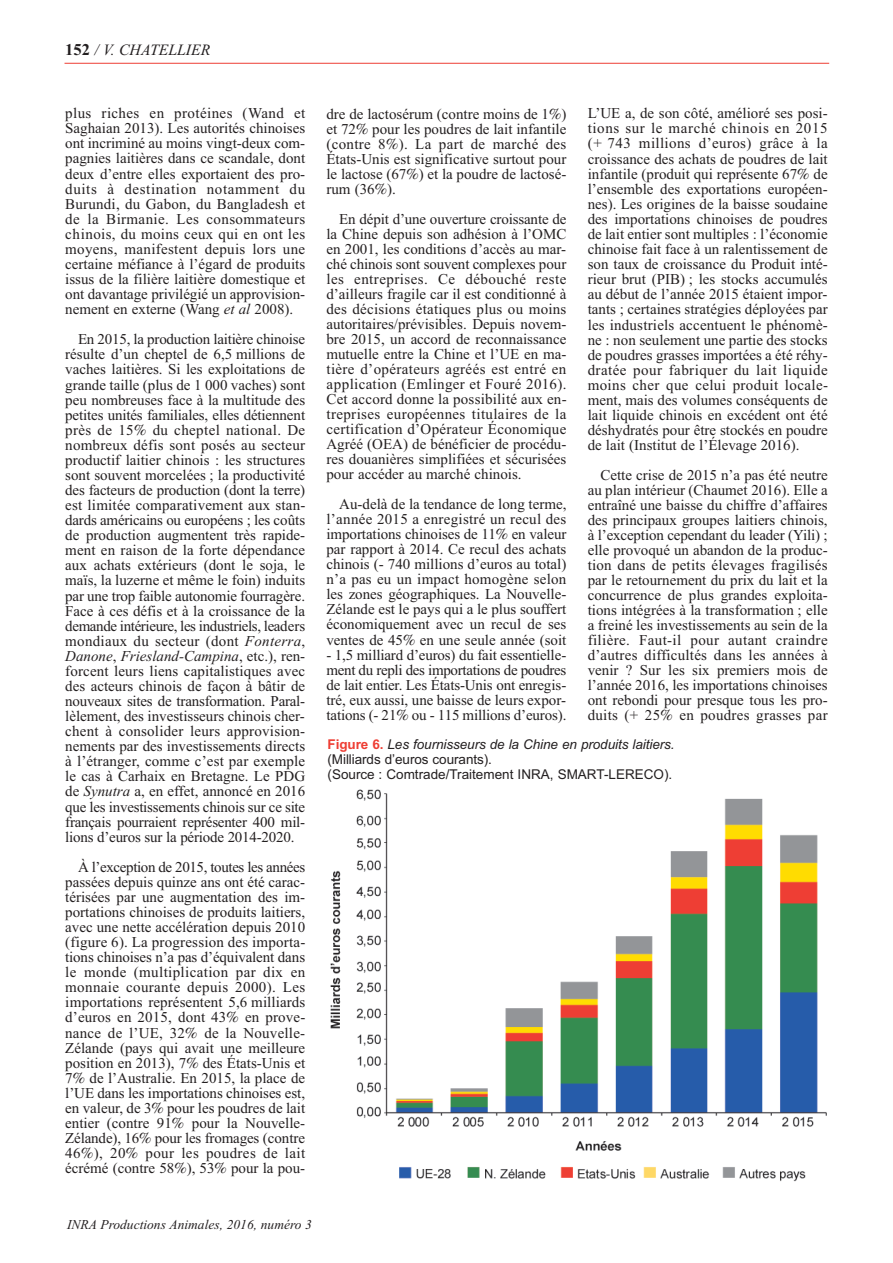
<style>
.page{position:relative;width:893px;height:1263px;background:#fff}
.page>*{position:absolute;margin:0;border:0;box-sizing:border-box;transform-origin:0 0}
.t1{font:italic 15.75px "Times New Roman";color:#231f20}
.t2{font:15px/15px "Times New Roman";color:#231f20;text-align:justify}
.t3{font:13.5px/15px "Arial";color:#231f20}
.t4{font:italic 13.5px "Times New Roman";color:#231f20}
.s1{font-weight:700;font-style:normal;font-size:16.5px}
.s2{font-style:italic}
.s3{font-family:"Century Schoolbook BT";font-style:italic}
.s4{font-weight:700;color:#ee3e34}
</style>
<div class="page">
<hr style="left:65px;top:63px;width:764px;height:1px;background:#ee3e34">
<img style="left:330px;top:789px;width:497px;height:393px">
<p class="t1" style="left:65px;top:41px;width:147px"><span class="s1">152</span> / V. CHATELLIER</p>
<p class="t2" style="left:65px;top:106px;width:241px">plus riches en protéines (Wand et Saghaian 2013). Les autorités chinoises ont incriminé au moins vingt-deux com&shy;pagnies laitières dans ce scandale, dont deux d’entre elles exportaient des pro&shy;duits à destination notamment du Burundi, du Gabon, du Bangladesh et de la Birmanie. Les consommateurs chinois, du moins ceux qui en ont les moyens, manifestent depuis lors une certaine méfiance à l’égard de produits issus de la filière laitière domestique et ont davantage privilégié un approvision&shy;nement en externe (Wang <span class="s2">et al</span> 2008).</p>
<p class="t2" style="left:65px;top:332px;width:242px;text-indent:13px">En 2015, la production laitière chinoise résulte d’un cheptel de 6,5 millions de vaches laitières. Si les exploitations de grande taille (plus de 1 000 vaches) sont peu nombreuses face à la multitude des petites unités familiales, elles détiennent près de 15<span class="s3">%</span> du cheptel national. De nombreux défis sont posés au secteur productif laitier chinois : les structures sont souvent morcelées ; la productivité des facteurs de production (dont la terre) est limitée comparativement aux stan&shy;dards américains ou européens ; les coûts de production augmentent très rapide&shy;ment en raison de la forte dépendance aux achats extérieurs (dont le soja, le maïs, la luzerne et même le foin) induits par une trop faible autonomie fourragère.<br>Face à ces défis et à la croissance de la demande intérieure, les industriels, leaders mondiaux du secteur (dont <span class="s2">Fonterra</span>, <span class="s2">Danone</span>, <span class="s2">Friesland-Campina</span>, etc.), ren&shy;forcent leurs liens capitalistiques avec des acteurs chinois de façon à bâtir de nouveaux sites de transformation. Paral&shy;lèlement, des investisseurs chinois cher&shy;chent à consolider leurs approvision&shy;nements par des investissements directs à l’étranger, comme c’est par exemple le cas à Carhaix en Bretagne. Le PDG de <span class="s2">Synutra</span> a, en effet, annoncé en 2016 que les investissements chinois sur ce site français pourraient représenter 400 mil&shy;lions d’euros sur la période 2014-2020.</p>
<p class="t2" style="left:65px;top:859px;width:242px;text-indent:13px">À l’exception de 2015, toutes les années passées depuis quinze ans ont été carac&shy;térisées par une augmentation des im&shy;portations chinoises de produits laitiers, avec une nette accélération depuis 2010 (figure 6). La progression des importa&shy;tions chinoises n’a pas d’équivalent dans le monde (multiplication par dix en monnaie courante depuis 2000). Les importations représentent 5,6 milliards d’euros en 2015, dont 43<span class="s3">%</span> en prove&shy;nance de l’UE, 32<span class="s3">%</span> de la Nouvelle-Zélande (pays qui avait une meilleure position en 2013), 7<span class="s3">%</span> des États-Unis et 7<span class="s3">%</span> de l’Australie. En 2015, la place de l’UE dans les importations chinoises est, en valeur, de 3<span class="s3">%</span> pour les poudres de lait entier (contre 91<span class="s3">%</span> pour la Nouvelle-Zélande), 16<span class="s3">%</span> pour les fromages (contre 46<span class="s3">%</span>), 20<span class="s3">%</span> pour les poudres de lait écrémé (contre 58<span class="s3">%</span>), 53<span class="s3">%</span> pour la pou-</p>
<p class="t2" style="left:326px;top:106px;width:241px">dre de lactosérum (contre moins de 1<span class="s3">%</span>) et 72<span class="s3">%</span> pour les poudres de lait infantile (contre 8<span class="s3">%</span>). La part de marché des États-Unis est significative surtout pour le lactose (67<span class="s3">%</span>) et la poudre de lactosé&shy;rum (36<span class="s3">%</span>).</p>
<p class="t2" style="left:326px;top:211px;width:242px;text-indent:13px">En dépit d’une ouverture croissante de la Chine depuis son adhésion à l’OMC en 2001, les conditions d’accès au mar&shy;ché chinois sont souvent complexes pour les entreprises. Ce débouché reste d’ailleurs fragile car il est conditionné à des décisions étatiques plus ou moins autoritaires/prévisibles. Depuis novem&shy;bre 2015, un accord de reconnaissance mutuelle entre la Chine et l’UE en ma&shy;tière d’opérateurs agréés est entré en application (Emlinger et Fouré 2016).<br>Cet accord donne la possibilité aux en&shy;treprises européennes titulaires de la certification d’Opérateur Économique Agréé (OEA) de bénéficier de procédu&shy;res douanières simplifiées et sécurisées pour accéder au marché chinois.</p>
<p class="t2" style="left:326px;top:497px;width:241px;text-indent:13px">Au-delà de la tendance de long terme, l’année 2015 a enregistré un recul des importations chinoises de 11<span class="s3">%</span> en valeur par rapport à 2014. Ce recul des achats chinois (- 740 millions d’euros au total) n’a pas eu un impact homogène selon les zones géographiques. La Nouvelle-Zélande est le pays qui a le plus souffert économiquement avec un recul de ses ventes de 45<span class="s3">%</span> en une seule année (soit</p>
<p class="t2" style="left:326px;top:647px;width:241px">- 1,5 milliard d’euros) du fait essentielle&shy;ment du repli des importations de poudres de lait entier. Les États-Unis ont enregis&shy;tré, eux aussi, une baisse de leurs expor&shy;tations (- 21<span class="s3">%</span> ou - 115 millions d’euros).</p>
<p class="t2" style="left:588px;top:105px;width:242px">L’UE a, de son côté, amélioré ses posi&shy;tions sur le marché chinois en 2015 (+ 743 millions d’euros) grâce à la croissance des achats de poudres de lait infantile (produit qui représente 67<span class="s3">%</span> de l’ensemble des exportations européen&shy;nes). Les origines de la baisse soudaine des importations chinoises de poudres de lait entier sont multiples : l’économie chinoise fait face à un ralentissement de son taux de croissance du Produit inté&shy;rieur brut (PIB) ; les stocks accumulés au début de l’année 2015 étaient impor&shy;tants ; certaines stratégies déployées par les industriels accentuent le phénomè&shy;ne : non seulement une partie des stocks de poudres grasses importées a été réhy&shy;dratée pour fabriquer du lait liquide moins cher que celui produit locale&shy;ment, mais des volumes conséquents de lait liquide chinois en excédent ont été déshydratés pour être stockés en poudre de lait (Institut de l’Élevage 2016).</p>
<p class="t2" style="left:588px;top:468px;width:241px;text-indent:13px">Cette crise de 2015 n’a pas été neutre au plan intérieur (Chaumet 2016). Elle a entraîné une baisse du chiffre d’affaires des principaux groupes laitiers chinois, à l’exception cependant du leader (Yili) ; elle provoqué un abandon de la produc&shy;tion dans de petits élevages fragilisés par le retournement du prix du lait et la concurrence de plus grandes exploita&shy;tions intégrées à la transformation ; elle a freiné les investissements au sein de la filière. Faut-il pour autant craindre d’autres difficultés dans les années à venir ? Sur les six premiers mois de l’année 2016, les importations chinoises ont rebondi pour presque tous les pro&shy;duits (+ 25<span class="s3">%</span> en poudres grasses par</p>
<p class="t3" style="left:327px;top:737px;width:349px"><span class="s4">Figure 6.</span> <span class="s2">Les fournisseurs de la Chine en produits laitiers. </span>(Milliards d’euros courants).<br>(Source : Comtrade/Traitement INRA, SMART-LERECO).</p>
<p class="t4" style="left:67px;top:1217px;width:247px">INRA Productions Animales, 2016, numéro 3</p>
</div>
